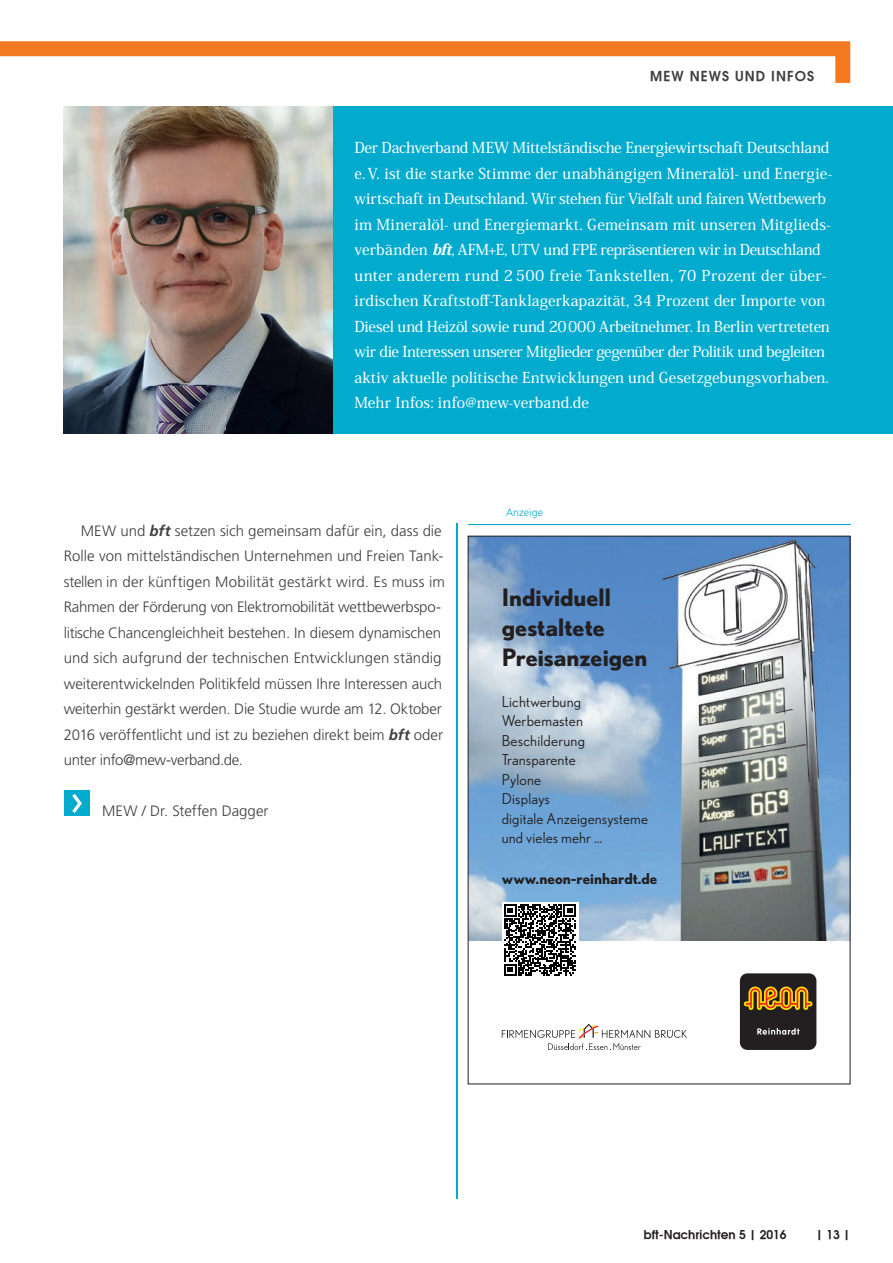
<style>
.page{position:relative;width:893px;height:1263px;background:#fff}
.page>*{position:absolute;margin:0;border:0;box-sizing:border-box;transform-origin:0 0}
.t1{font:700 24px/30px "Nobel";color:#231f20}
.t2{font:500 15px/25.5px "Koz Min Pr 6 N";color:#fff}
.t3{font:300 15px/25.5px "Frutiger LT Pro";letter-spacing:-.005em;color:#3e3e3f}
.t4{font:15px/19.5px "Nobel";letter-spacing:.01em;color:#231f20}
.t5{font:700 15px "Nobel";color:#231f20}
.t6{font:600 13.5px "Avant Garde";letter-spacing:.08em;color:#3e3e3f}
.t7{font:600 12px "Avant Garde";color:#231f20}
.t8{font:300 10.5px "Frutiger LT Pro";letter-spacing:.01em;color:#00abcd}
.s1{font-weight:800;font-style:italic}
.s2{font-weight:700;font-style:italic}
.s3{font-family:"Avant Garde";font-weight:200;font-size:19.5px;color:#00abcd}
</style>
<div class="page">
<img style="left:64px;top:106px;width:269px;height:328px">
<svg style="left:0;top:41px;width:850px;height:42px"></svg>
<div style="left:333px;top:106px;width:560px;height:328px;background:#00abcd"></div>
<hr style="left:456px;top:523px;width:2px;height:676px;background:#00abcd">
<hr style="left:468px;top:524px;width:382px;height:1px;background:#00abcd">
<div style="left:64px;top:791px;width:25px;height:25px;background:#00abcd"></div>
<svg style="left:72px;top:794px;width:10px;height:19px"></svg>
<img style="left:470px;top:538px;width:378px;height:402px">
<div style="left:740px;top:973px;width:76px;height:77px;background:#231f20;border-radius:7px"></div>
<svg style="left:744px;top:986px;width:68px;height:24px"></svg>
<svg style="left:757px;top:1028px;width:43px;height:7px"></svg>
<svg style="left:502px;top:1024px;width:185px;height:26px"></svg>
<div style="left:502px;top:902px;width:76px;height:76px;background:#fff"></div>
<svg style="left:504px;top:904px;width:72px;height:72px"></svg>
<p class="t6" style="left:650px;top:67px;width:165px">MEW NEWS UND INFOS</p>
<p class="t2" style="left:354px;top:135px;width:479px">Der Dachverband MEW Mittelständische Energiewirtschaft Deutschland e. V. ist die starke Stimme der unabhängigen Mineralöl- und Energie&shy;wirtschaft in Deutschland. Wir stehen für Vielfalt und fairen Wettbewerb im Mineralöl- und Energiemarkt. Gemeinsam mit unseren Mitglieds&shy;verbänden <span class="s1">bft</span>, AFM+E, UTV und FPE repräsentieren wir in Deutschland unter anderem rund 2 500 freie Tankstellen, 70 Prozent der über&shy;irdischen Kraftstoff-Tanklagerkapazität, 34 Prozent der Importe von Diesel und Heizöl sowie rund 20 000 Arbeitnehmer. In Berlin vertreteten wir die Interessen unserer Mitglieder gegenüber der Politik und begleiten aktiv aktuelle politische Entwicklungen und Gesetzgebungsvorhaben.<br>Mehr Infos: info@mew-verband.de</p>
<p class="t3" style="left:64px;top:518px;width:383px;text-indent:17px">MEW und <span class="s2">bft</span> setzen sich gemeinsam dafür ein, dass die Rolle von mittelständischen Unternehmen und Freien Tank&shy;stellen in der künftigen Mobilität gestärkt wird. Es muss im Rahmen der Förderung von Elektromobilität wettbewerbspo&shy;litische Chancengleichheit bestehen. In diesem dynamischen und sich aufgrund der technischen Entwicklungen ständig weiterentwickelnden Politikfeld müssen Ihre Interessen auch weiterhin gestärkt werden. Die Studie wurde am 12. Oktober 2016 veröffentlicht und ist zu beziehen direkt beim <span class="s2">bft</span> oder unter info@mew-verband.de.</p>
<p class="t3" style="left:73px;top:798px;width:197px"><span class="s3">z</span> MEW / Dr. Steffen Dagger</p>
<p class="t8" style="left:506px;top:506px;width:38px">Anzeige</p>
<h1 class="t1" style="left:502px;top:582px;width:147px">Individuell gestaltete<br>Preisanzeigen</h1>
<p class="t4" style="left:502px;top:691px;width:148px">Lichtwerbung<br>Werbemasten<br>Beschilderung<br>Transparente<br>Pylone<br>Displays<br>digitale Anzeigensysteme und vieles mehr …</p>
<p class="t5" style="left:502px;top:869px;width:157px">www.neon-reinhardt.de</p>
<p class="t7" style="left:644px;top:1227px;width:144px">bft-Nachrichten 5 | 2016</p>
<p class="t7" style="left:816px;top:1227px;width:36px">| 13 |</p>
</div>
